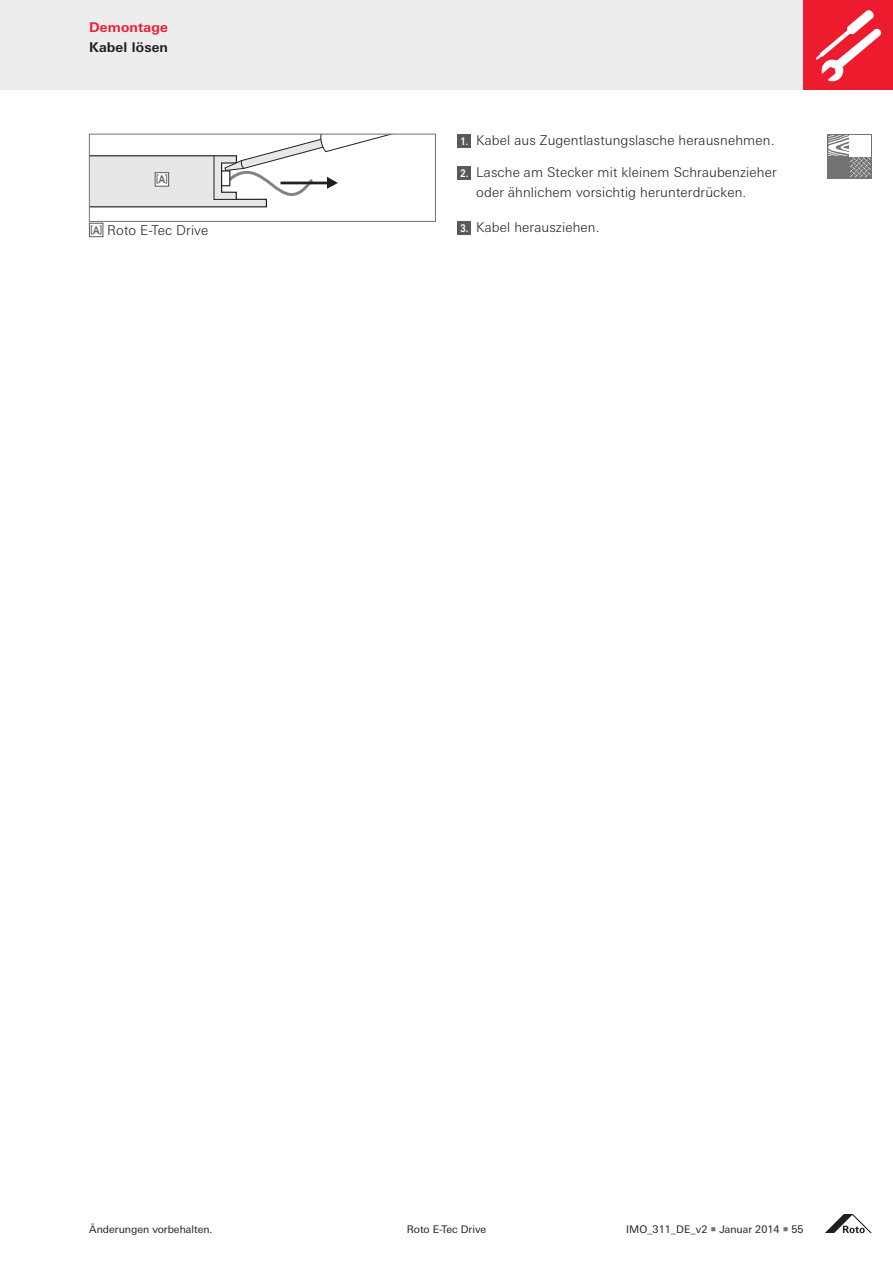
<style>
.page{position:relative;width:893px;height:1263px;background:#fff}
.page>*{position:absolute;margin:0;border:0;box-sizing:border-box;transform-origin:0 0}
.t1{font:300 13.5px/19.8px "LT Univers Basic";letter-spacing:.01em;color:#231f20}
.t2{font:700 13.5px "LT Univers Basic";letter-spacing:.01em;color:#231f20}
.t3{font:700 13.5px "LT Univers Basic";letter-spacing:.01em;color:#ed1b2e}
.t4{font:10.5px "LT Univers Basic";color:#231f20}
.t5{font:700 10.5px "LT Univers Basic";color:#58595b;scale:.8 1}
.s1{font-weight:700;font-size:10.5px;color:#fff}
.s2{font-weight:700;font-size:10.5px;color:#58595b}
</style>
<div class="page">
<div style="left:0;top:0;width:812px;height:89px;background:#ededee"></div>
<svg style="left:825px;top:1214px;width:47px;height:19px"></svg>
<svg style="left:89px;top:136px;width:297px;height:89px"></svg>
<div style="left:89px;top:134px;width:346px;height:88px;border:1px solid #717375"></div>
<div style="left:155px;top:173px;width:14px;height:13px;background:#fff"></div>
<div style="left:155px;top:172px;width:14px;height:14px;border:1px solid #58595b"></div>
<div style="left:458px;top:134px;width:13px;height:14px;background:#58595b"></div>
<div style="left:458px;top:166px;width:13px;height:14px;background:#58595b"></div>
<div style="left:89px;top:223px;width:14px;height:14px;border:1px solid #58595b"></div>
<div style="left:458px;top:222px;width:13px;height:13px;background:#58595b"></div>
<div style="left:804px;top:0;width:89px;height:89px;background:#ed1b2e"></div>
<svg style="left:816px;top:10px;width:66px;height:72px"></svg>
<div style="left:827px;top:134px;width:45px;height:45px;background:#717375"></div>
<svg style="left:828px;top:135px;width:43px;height:43px"></svg>
<p class="t3" style="left:89px;top:22px;width:80px">Demontage</p>
<p class="t2" style="left:89px;top:42px;width:80px">Kabel lösen</p>
<p class="t5" style="left:156px;top:175px;width:16px">[A]</p>
<p class="t1" style="left:460px;top:131px;width:316px"><span class="s1">1.</span> Kabel aus Zugentlastungslasche herausnehmen.</p>
<p class="t1" style="left:476px;top:163px;width:302px;text-indent:-16px"><span class="s1">2.</span> Lasche am Stecker mit kleinem Schraubenzieher oder ähnlichem vorsichtig herunterdrücken.</p>
<p class="t1" style="left:90px;top:222px;width:120px"><sup>[</sup><span class="s2">A</span><sup>]</sup> Roto E-Tec Drive</p>
<p class="t1" style="left:460px;top:219px;width:141px"><span class="s1">3.</span> Kabel herausziehen.</p>
<p class="t4" style="left:89px;top:1225px;width:125px">Änderungen vorbehalten.</p>
<p class="t4" style="left:407px;top:1225px;width:81px">Roto E-Tec Drive</p>
<p class="t4" style="left:626px;top:1225px;width:179px">IMO_311_DE_v2 Januar 2014 55</p>
</div>
